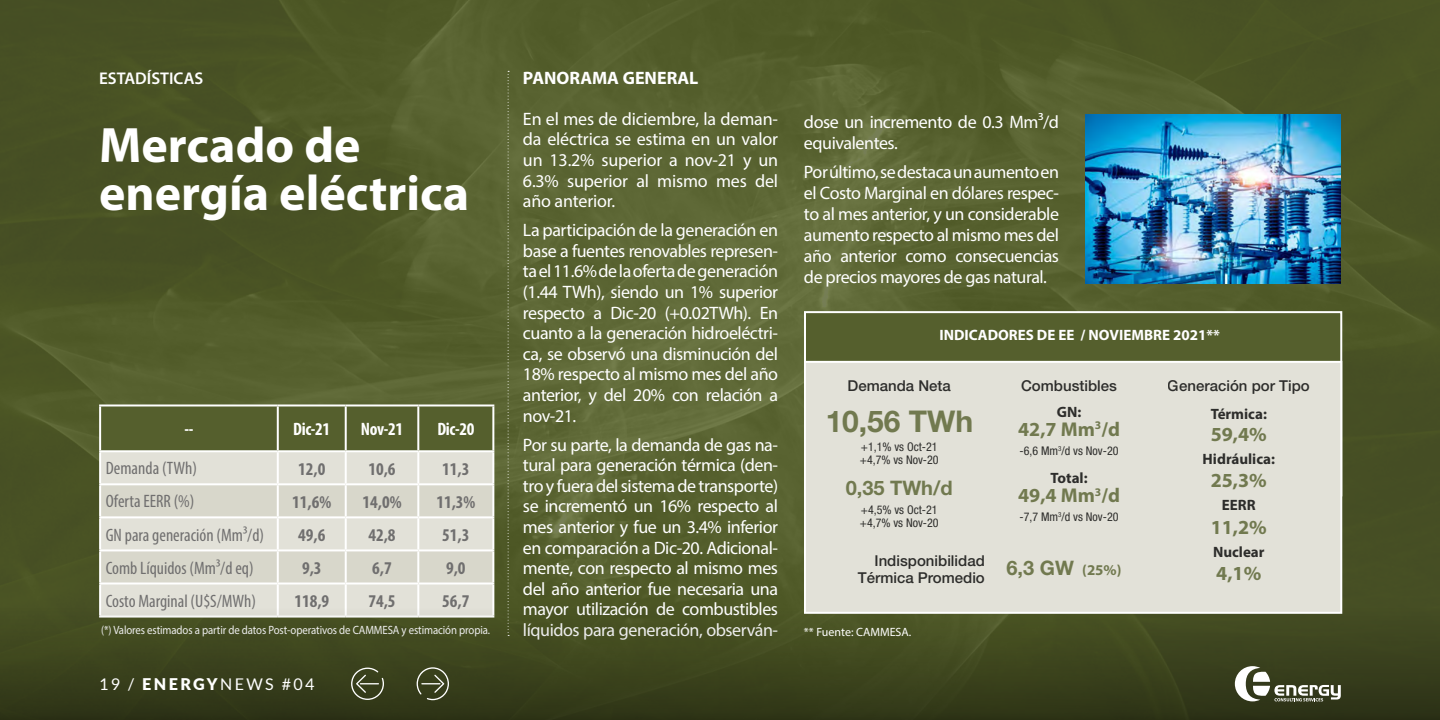
<style>
.page{position:relative;width:1440px;height:720px;background:#fff}
.page>*{position:absolute;margin:0;border:0;box-sizing:border-box;transform-origin:0 0}
.t1{font:700 50px/48px "Myriad Pro";color:#fff}
.t2{font:700 30px "Helvetica Neue";color:#555f2d}
.t3{font:700 20px "Myriad Pro";color:#555f2d}
.t4{font:700 20px "Helvetica Neue";color:#555f2d}
.t5{font:18px/20.6px "Myriad Pro";letter-spacing:-.025em;color:#fff;text-align:justify}
.t6{font:condensed 18px "Myriad Pro";color:#706f6f}
.t7{font:700 condensed 18px "Myriad Pro";color:#706f6f}
.t8{font:700 condensed 18px "Myriad Pro";letter-spacing:-.02em;color:#fff}
.t9{font:700 18px "Myriad Pro";color:#fff}
.t10{font:600 17px "Myriad Pro";color:#fff}
.t11{font:16.1px "Lato";letter-spacing:.15em;color:#fff}
.t12{font:500 15px/17px "Helvetica Neue";color:#000}
.t13{font:700 15px "Myriad Pro";color:#000}
.t14{font:700 15px "Myriad Pro";color:#fff}
.t15{font:condensed 12px/13px "Helvetica Neue";color:#000}
.t16{font:12px "Myriad Pro";letter-spacing:-.01em;color:#fff;scale:.9 1}
.t17{font:12px "Myriad Pro";letter-spacing:-.01em;color:#fff}
.s1{font-weight:900}
</style>
<div class="page">
<img style="left:0;top:0;width:1440px;height:587px">
<div style="left:101px;top:406px;width:391px;height:44px;background:#555f2d"></div>
<div style="left:101px;top:452px;width:391px;height:135px;background:#e2e1d8"></div>
<svg style="left:101px;top:485px;width:391px;height:98px;background:#dcdbd0"></svg>
<hr style="left:99px;top:404px;width:179px;height:2px;background:#fff">
<hr style="left:99px;top:406px;width:2px;height:44px;background:#fff">
<hr style="left:278px;top:404px;width:68px;height:2px;background:#fff">
<hr style="left:277px;top:406px;width:2px;height:44px;background:#fff">
<hr style="left:346px;top:404px;width:72px;height:2px;background:#fff">
<hr style="left:345px;top:406px;width:2px;height:44px;background:#fff">
<hr style="left:418px;top:404px;width:76px;height:2px;background:#fff">
<hr style="left:417px;top:406px;width:2px;height:44px;background:#fff">
<hr style="left:492px;top:406px;width:2px;height:44px;background:#fff">
<hr style="left:99px;top:450px;width:179px;height:2px;background:#fff">
<hr style="left:99px;top:452px;width:2px;height:31px;background:#fff">
<hr style="left:278px;top:450px;width:68px;height:2px;background:#fff">
<hr style="left:277px;top:452px;width:2px;height:31px;background:#fff">
<hr style="left:346px;top:450px;width:72px;height:2px;background:#fff">
<hr style="left:345px;top:452px;width:2px;height:31px;background:#fff">
<hr style="left:418px;top:450px;width:76px;height:2px;background:#fff">
<hr style="left:417px;top:452px;width:2px;height:31px;background:#fff">
<hr style="left:492px;top:452px;width:2px;height:31px;background:#fff">
<hr style="left:99px;top:483px;width:179px;height:2px;background:#fff">
<hr style="left:99px;top:485px;width:2px;height:31px;background:#fff">
<hr style="left:278px;top:483px;width:68px;height:2px;background:#fff">
<hr style="left:277px;top:485px;width:2px;height:31px;background:#fff">
<hr style="left:346px;top:483px;width:72px;height:2px;background:#fff">
<hr style="left:345px;top:485px;width:2px;height:31px;background:#fff">
<hr style="left:418px;top:483px;width:76px;height:2px;background:#fff">
<hr style="left:417px;top:485px;width:2px;height:31px;background:#fff">
<hr style="left:492px;top:485px;width:2px;height:31px;background:#fff">
<hr style="left:99px;top:516px;width:179px;height:2px;background:#fff">
<hr style="left:99px;top:518px;width:2px;height:31px;background:#fff">
<hr style="left:278px;top:516px;width:68px;height:2px;background:#fff">
<hr style="left:277px;top:518px;width:2px;height:31px;background:#fff">
<hr style="left:346px;top:516px;width:72px;height:2px;background:#fff">
<hr style="left:345px;top:518px;width:2px;height:31px;background:#fff">
<hr style="left:418px;top:516px;width:76px;height:2px;background:#fff">
<hr style="left:417px;top:518px;width:2px;height:31px;background:#fff">
<hr style="left:492px;top:518px;width:2px;height:31px;background:#fff">
<hr style="left:99px;top:549px;width:179px;height:2px;background:#fff">
<hr style="left:99px;top:551px;width:2px;height:32px;background:#fff">
<hr style="left:278px;top:549px;width:68px;height:2px;background:#fff">
<hr style="left:277px;top:551px;width:2px;height:32px;background:#fff">
<hr style="left:346px;top:549px;width:72px;height:2px;background:#fff">
<hr style="left:345px;top:551px;width:2px;height:32px;background:#fff">
<hr style="left:418px;top:549px;width:76px;height:2px;background:#fff">
<hr style="left:417px;top:551px;width:2px;height:32px;background:#fff">
<hr style="left:492px;top:551px;width:2px;height:32px;background:#fff">
<hr style="left:99px;top:583px;width:179px;height:2px;background:#fff">
<hr style="left:99px;top:585px;width:2px;height:31px;background:#fff">
<hr style="left:278px;top:583px;width:68px;height:2px;background:#fff">
<hr style="left:277px;top:585px;width:2px;height:31px;background:#fff">
<hr style="left:346px;top:583px;width:72px;height:2px;background:#fff">
<hr style="left:345px;top:585px;width:2px;height:31px;background:#fff">
<hr style="left:418px;top:583px;width:76px;height:2px;background:#fff">
<hr style="left:417px;top:585px;width:2px;height:31px;background:#fff">
<hr style="left:492px;top:585px;width:2px;height:31px;background:#fff">
<svg style="left:508px;top:71px;width:1px;height:516px"></svg>
<svg style="left:0;top:587px;width:1440px;height:133px;background:#484f2a"></svg>
<div style="left:804px;top:311px;width:538px;height:185px;background:#555f2d;border:2px solid #fff"></div>
<div style="left:804px;top:361px;width:538px;height:253px;background:#e2e1d8;border:2px solid #fff"></div>
<img style="left:1085px;top:114px;width:256px;height:169px">
<svg style="left:351px;top:668px;width:33px;height:32px"></svg>
<svg style="left:417px;top:667px;width:32px;height:33px"></svg>
<svg style="left:1235px;top:666px;width:106px;height:35px"></svg>
<p class="t10" style="left:99px;top:67px;width:106px">ESTADÍSTICAS</p>
<h1 class="t1" style="left:99px;top:120px;width:372px">Mercado de energía eléctrica</h1>
<p class="t8" style="left:184px;top:418px;width:10px">--</p>
<p class="t8" style="left:293px;top:418px;width:38px">Dic-21</p>
<p class="t8" style="left:361px;top:418px;width:44px">Nov-21</p>
<p class="t8" style="left:437px;top:418px;width:38px">Dic-20</p>
<p class="t6" style="left:106px;top:458px;width:93px">Demanda (TWh)</p>
<p class="t7" style="left:298px;top:457px;width:29px">12,0</p>
<p class="t7" style="left:368px;top:457px;width:29px">10,6</p>
<p class="t7" style="left:442px;top:457px;width:29px">11,3</p>
<p class="t6" style="left:106px;top:491px;width:90px">Oferta EERR (%)</p>
<p class="t7" style="left:292px;top:490px;width:41px">11,6%</p>
<p class="t7" style="left:363px;top:490px;width:41px">14,0%</p>
<p class="t7" style="left:436px;top:490px;width:41px">11,3%</p>
<p class="t6" style="left:106px;top:524px;width:160px">GN para generación (Mm3/d)</p>
<p class="t7" style="left:298px;top:523px;width:29px">49,6</p>
<p class="t7" style="left:368px;top:523px;width:29px">42,8</p>
<p class="t7" style="left:442px;top:523px;width:29px">51,3</p>
<p class="t6" style="left:106px;top:557px;width:149px">Comb Líquidos (Mm3/d eq)</p>
<p class="t7" style="left:302px;top:557px;width:21px">9,3</p>
<p class="t7" style="left:372px;top:557px;width:21px">6,7</p>
<p class="t7" style="left:446px;top:557px;width:21px">9,0</p>
<p class="t6" style="left:106px;top:590px;width:152px">Costo Marginal (U$S/MWh)</p>
<p class="t7" style="left:294px;top:590px;width:36px">118,9</p>
<p class="t7" style="left:368px;top:590px;width:29px">74,5</p>
<p class="t7" style="left:442px;top:590px;width:29px">56,7</p>
<p class="t16" style="left:101px;top:622px;width:434px">(*) Valores estimados a partir de datos Post-operativos de CAMMESA y estimación propia.</p>
<p class="t11" style="left:99px;top:675px;width:217px">19 / <span class="s1">ENERGY</span>NEWS #04</p>
<p class="t9" style="left:523px;top:67px;width:177px">PANORAMA GENERAL</p>
<p class="t5" style="left:523px;top:108px;width:257px">En el mes de diciembre, la deman&shy;da eléctrica se estima en un valor un 13.2% superior a nov-21 y un 6.3% superior al mismo mes del año anterior.</p>
<p class="t5" style="left:523px;top:220px;width:257px">La participación de la generación en base a fuentes renovables represen&shy;ta el 11.6% de la oferta de generación (1.44 TWh), siendo un 1% superior respecto a Dic-20 (+0.02TWh). En cuanto a la generación hidroeléctri&shy;ca, se observó una disminución del 18% respecto al mismo mes del año anterior, y del 20% con relación a nov-21.</p>
<p class="t5" style="left:523px;top:434px;width:257px">Por su parte, la demanda de gas na&shy;tural para generación térmica (den&shy;tro y fuera del sistema de transporte) se incrementó un 16% respecto al mes anterior y fue un 3.4% inferior en comparación a Dic-20. Adicional&shy;mente, con respecto al mismo mes del año anterior fue necesaria una mayor utilización de combustibles líquidos para generación, observán-</p>
<p class="t5" style="left:804px;top:111px;width:257px;line-height:21px">dose un incremento de 0.3 Mm3/d equivalentes.</p>
<p class="t5" style="left:804px;top:161px;width:257px;line-height:21px">Por último, se destaca un aumento en el Costo Marginal en dólares respec&shy;to al mes anterior, y un considerable aumento respecto al mismo mes del año anterior como consecuencias de precios mayores de gas natural.</p>
<p class="t14" style="left:940px;top:325px;width:282px">INDICADORES DE EE / NOVIEMBRE 2021**</p>
<p class="t12" style="left:1021px;top:377px;width:97px">Combustibles</p>
<p class="t13" style="left:1057px;top:402px;width:26px">GN:</p>
<p class="t3" style="left:1018px;top:416px;width:103px">42,7 Mm<sup>3</sup>/d</p>
<p class="t15" style="left:1020px;top:444px;width:100px">-6,6 Mm<sup>3</sup>/d vs Nov-20</p>
<p class="t13" style="left:1051px;top:469px;width:39px">Total:</p>
<p class="t3" style="left:1018px;top:483px;width:103px">49,4 Mm<sup>3</sup>/d</p>
<p class="t15" style="left:1020px;top:510px;width:100px">-7,7 Mm<sup>3</sup>/d vs Nov-20</p>
<p class="t12" style="left:848px;top:377px;width:105px">Demanda Neta</p>
<h2 class="t2" style="left:825px;top:403px;width:149px">10,56 TWh</h2>
<p class="t15" style="left:860px;top:440px;width:80px">+1,1% vs Oct-21 +4,7% vs Nov-20</p>
<p class="t4" style="left:846px;top:476px;width:109px">0,35 TWh/d</p>
<p class="t15" style="left:860px;top:503px;width:80px">+4,5% vs Oct-21 +4,7% vs Nov-20</p>
<p class="t12" style="left:858px;top:552px;width:265px;text-indent:17px">Indisponibilidad<br>Térmica Promedio <sup>6,3</sup> <sup>GW</sup> <sup>(25%)</sup></p>
<p class="t17" style="left:804px;top:625px;width:109px">** Fuente: CAMMESA.</p>
<p class="t12" style="left:1168px;top:377px;width:144px">Generación por Tipo</p>
<p class="t13" style="left:1211px;top:404px;width:58px">Térmica:</p>
<p class="t3" style="left:1211px;top:421px;width:58px">59,4%</p>
<p class="t13" style="left:1203px;top:449px;width:74px">Hidráulica:</p>
<p class="t3" style="left:1211px;top:468px;width:58px">25,3%</p>
<p class="t13" style="left:1222px;top:495px;width:35px">EERR</p>
<p class="t3" style="left:1211px;top:514px;width:58px">11,2%</p>
<p class="t13" style="left:1213px;top:542px;width:53px">Nuclear</p>
<p class="t3" style="left:1216px;top:560px;width:46px">4,1%</p>
</div>
